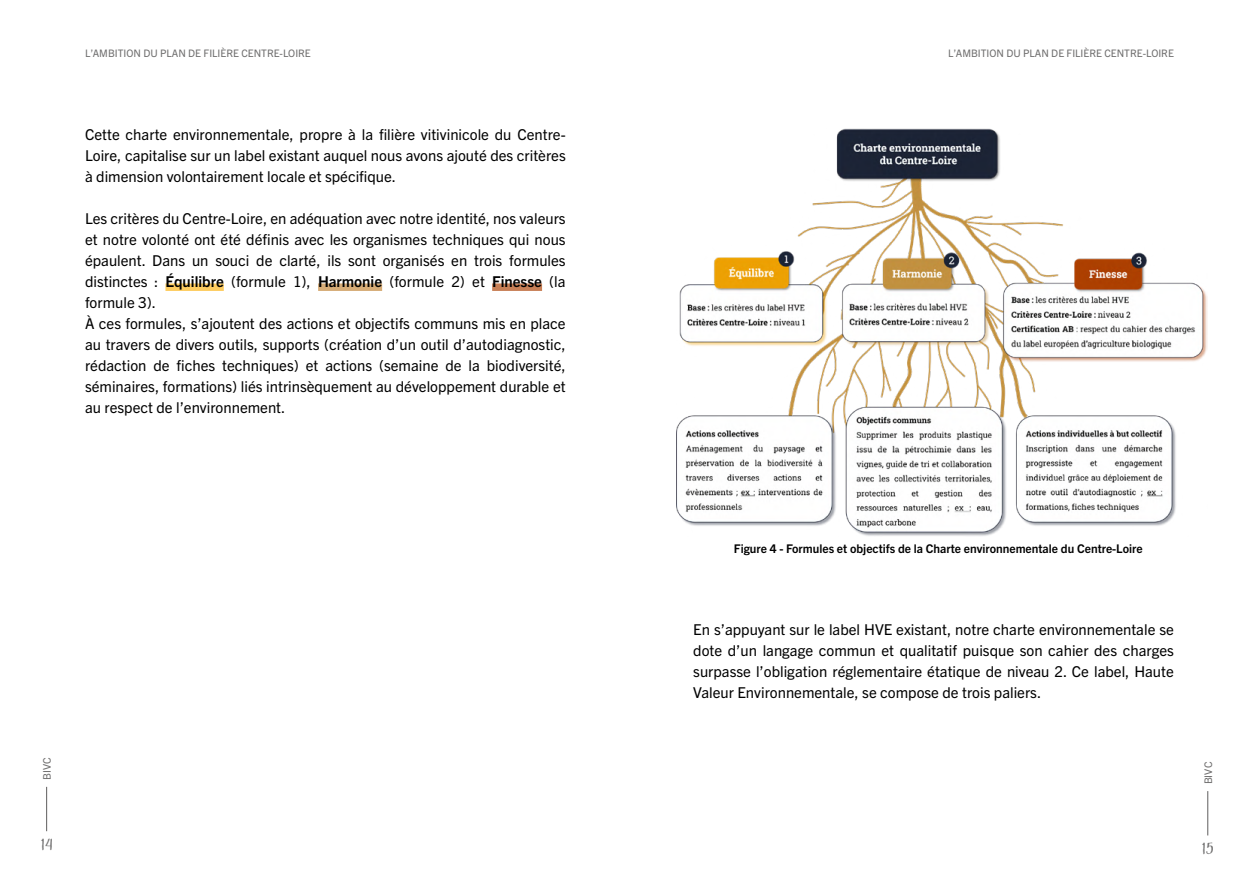
<style>
.page{position:relative;width:1259px;height:893px;background:#fff}
.page>*{position:absolute;margin:0;border:0;box-sizing:border-box;transform-origin:0 0}
.t1{font:15px/21px "Trade Gothic Next LT Pro";color:#000;text-align:justify}
.t2{font:15px "Adorn Condensed Sans";color:#706f6f}
.t3{font:700 12px "Trade Gothic Next LT Pro";color:#000}
.t4{font:10.5px "Trade Gothic Next LT Pro";color:#706f6f}
.t5{font:10.35px "Trade Gothic Next LT Pro";color:#706f6f}
.s1{font-weight:700}
</style>
<div class="page">
<hr style="left:46px;top:787px;width:1px;height:44px;background:#706f6f">
<hr style="left:1207px;top:791px;width:1px;height:44px;background:#706f6f">
<div style="left:165px;top:283px;width:59px;height:8px;background:#fdcc60"></div>
<div style="left:318px;top:283px;width:64px;height:8px;background:#d6ac77"></div>
<div style="left:492px;top:283px;width:50px;height:8px;background:#c88057"></div>
<img style="left:677px;top:129px;width:530px;height:407px">
<p class="t5" style="left:85px;top:46px;width:227px">L’AMBITION DU PLAN DE FILIÈRE CENTRE-LOIRE</p>
<p class="t5" style="left:948px;top:46px;width:227px">L’AMBITION DU PLAN DE FILIÈRE CENTRE-LOIRE</p>
<p class="t1" style="left:85px;top:123px;width:482px">Cette charte environnementale, propre à la filière vitivinicole du Centre-Loire, capitalise sur un label existant auquel nous avons ajouté des critères à dimension volontairement locale et spécifique.</p>
<p class="t1" style="left:85px;top:207px;width:482px;text-align:left">Les critères du Centre-Loire, en adéquation avec notre identité, nos valeurs et notre volonté ont été définis avec les organismes techniques qui nous épaulent. Dans un souci de clarté, ils sont organisés en trois formules distinctes : <span class="s1">Équilibre</span> (formule 1), <span class="s1">Harmonie</span> (formule 2) et <span class="s1">Finesse</span> (la formule 3).<br>À ces formules, s’ajoutent des actions et objectifs communs mis en place au travers de divers outils, supports (création d’un outil d’autodiagnostic, rédaction de fiches techniques) et actions (semaine de la biodiversité, séminaires, formations) liés intrinsèquement au développement durable et au respect de l’environnement.</p>
<p class="t3" style="left:734px;top:540px;width:410px">Figure 4 - Formules et objectifs de la Charte environnementale du Centre-Loire</p>
<p class="t1" style="left:693px;top:618px;width:482px">En s’appuyant sur le label HVE existant, notre charte environnementale se dote d’un langage commun et qualitatif puisque son cahier des charges surpasse l’obligation réglementaire étatique de niveau 2. Ce label, Haute Valeur Environnementale, se compose de trois paliers.</p>
<p class="t4" style="left:40px;top:780px;width:24px;rotate:-90deg">BIVC</p>
<p class="t4" style="left:1200px;top:784px;width:24px;rotate:-90deg">BIVC</p>
<p class="t2" style="left:41px;top:835px;width:14px">14</p>
<p class="t2" style="left:1202px;top:839px;width:14px">15</p>
</div>
